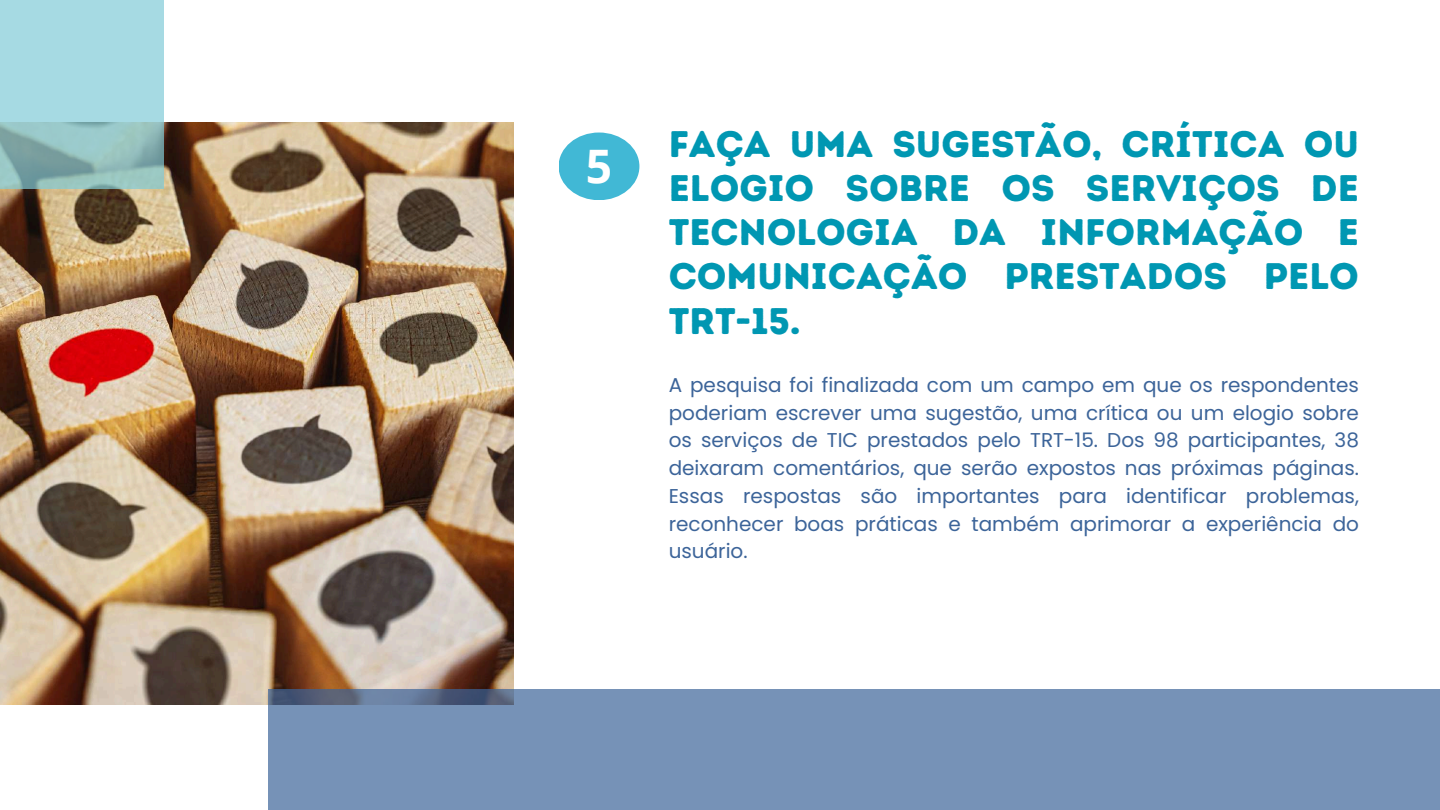
<style>
.page{position:relative;width:1440px;height:810px;background:#fff}
.page>*{position:absolute;margin:0;border:0;box-sizing:border-box;transform-origin:0 0}
.t1{font:700 46.2px "Open Sans";color:#fff}
.t2{font:37px/44.2px "Intro Rust Base";color:#0097b2;text-align:justify}
.t3{font:20px/27.8px "Poppins";color:#3c6499;text-align:justify}
</style>
<div class="page">
<img style="left:0;top:122px;width:514px;height:583px">
<div style="left:268px;top:689px;width:1172px;height:121px;background:#7692b7"></div>
<svg style="left:0;top:0;width:164px;height:188px;fill:#a6dae3"></svg>
<div style="left:559px;top:133px;width:80px;height:67px;background:#41b8d5;border-radius:50%"></div>
<h1 class="t1" style="left:586px;top:134px;width:28px">5</h1>
<h2 class="t2" style="left:669px;top:122px;width:692px">FAÇA UMA SUGESTÃO, CRÍTICA OU ELOGIO SOBRE OS SERVIÇOS DE TECNOLOGIA DA INFORMAÇÃO E COMUNICAÇÃO PRESTADOS PELO TRT-15.</h2>
<p class="t3" style="left:669px;top:371px;width:692px">A pesquisa foi finalizada com um campo em que os respondentes poderiam escrever uma sugestão, uma crítica ou um elogio sobre os serviços de TIC prestados pelo TRT-15. Dos 98 participantes, 38 deixaram comentários, que serão expostos nas próximas páginas.<br>Essas respostas são importantes para identificar problemas, reconhecer boas práticas e também aprimorar a experiência do usuário.</p>
</div>
